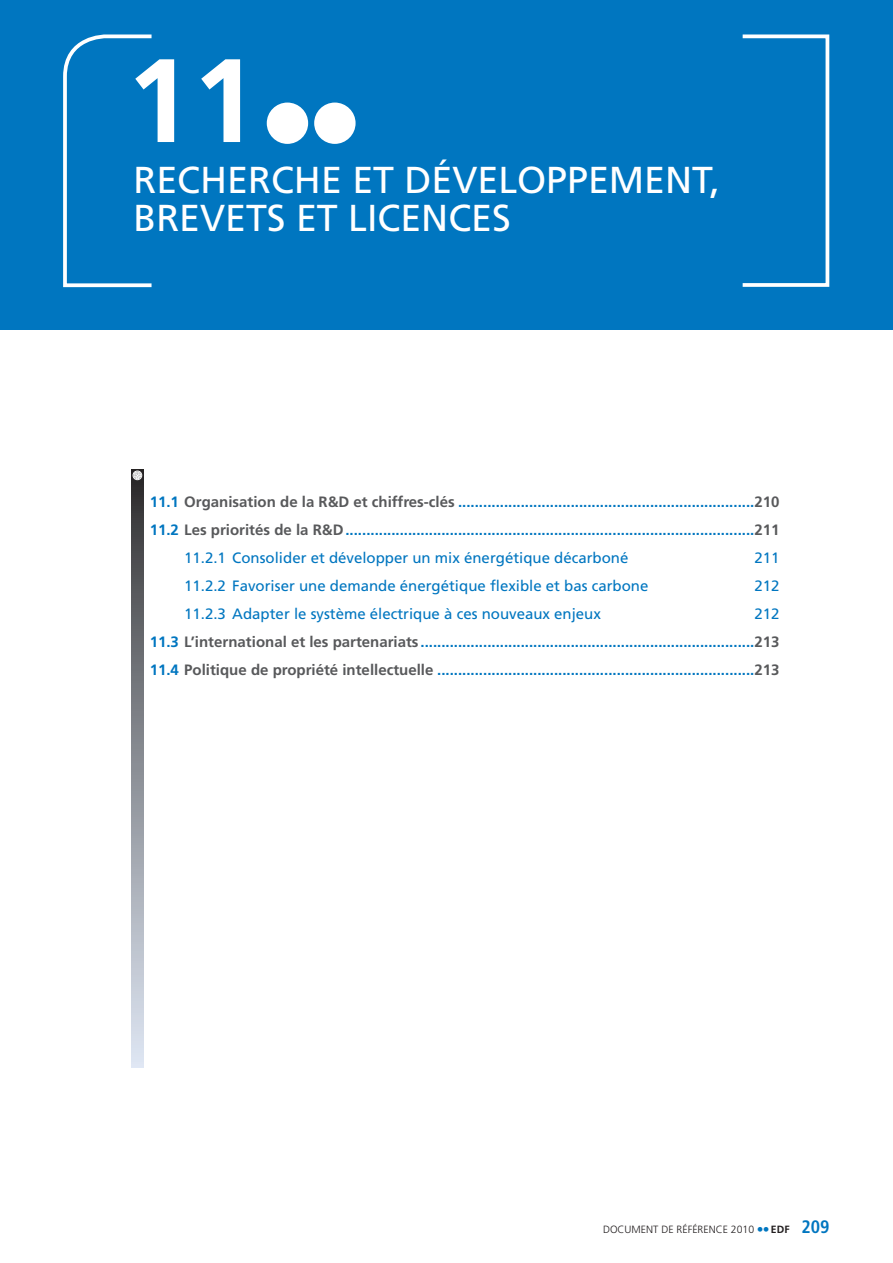
<style>
.page{position:relative;width:893px;height:1263px;background:#fff}
.page>*{position:absolute;margin:0;border:0;box-sizing:border-box;transform-origin:0 0}
.t1{font:700 118.5px "Frutiger LT Std";color:#fff}
.t2{font:37.5px/37.5px "Frutiger LT Std";color:#fff}
.t3{font:700 15px/28px "Frutiger LT Std";color:#0076c0;text-align:justify}
.t4{font:15px "Frutiger LT Std";color:#0076c0}
.t5{font:300 10.5px "Frutiger LT Std";color:#231f20}
.s1{color:#58595b}
.s2{font-weight:400}
.s3{font-weight:900;font-size:13.5px;color:#0076c0}
.s4{font-weight:700}
.s5{font-weight:700;font-stretch:condensed;font-size:18px;color:#0076c0}
</style>
<div class="page">
<div style="left:0;top:0;width:892px;height:330px;background:#0076c0"></div>
<svg style="left:63px;top:34px;width:89px;height:254px"></svg>
<div style="left:740px;top:34px;width:89px;height:253px;border:4px solid #fff"></div>
<svg style="left:131px;top:470px;width:13px;height:597px;background:#8a8e95"></svg>
<div style="left:134px;top:472px;width:7px;height:7px;border:1px solid #fff;border-radius:50%"></div>
<div style="left:133px;top:471px;width:9px;height:9px;border:1px solid #fff;border-radius:50%"></div>
<h1 class="t1" style="left:126px;top:41px;width:240px">11••</h1>
<h2 class="t2" style="left:133px;top:161px;width:588px">RECHERCHE ET DÉVELOPPEMENT,<br>BREVETS ET LICENCES</h2>
<p class="t3" style="left:150px;top:488px;width:631px">11.1 <span class="s1">Organisation de la R&amp;D et chiffres-clés</span> .......................................................................<span class="s1">210</span></p>
<p class="t3" style="left:150px;top:516px;width:631px">11.2 <span class="s1">Les priorités de la R&amp;D</span>..................................................................................................<span class="s1">211</span></p>
<p class="t4" style="left:184px;top:549px;width:445px">11.2.1 Consolider et développer un mix énergétique décarboné</p>
<p class="t4" style="left:754px;top:549px;width:27px">211</p>
<p class="t4" style="left:184px;top:577px;width:465px">11.2.2 Favoriser une demande énergétique flexible et bas carbone</p>
<p class="t4" style="left:754px;top:577px;width:27px">212</p>
<p class="t4" style="left:184px;top:605px;width:418px">11.2.3 Adapter le système électrique à ces nouveaux enjeux</p>
<p class="t3" style="left:150px;top:600px;width:631px;text-indent:604px"><span class="s2">212<br></span>11.3 <span class="s1">L’international et les partenariats</span> ................................................................................<span class="s1">213<br></span>11.4 <span class="s1">Politique de propriété intellectuelle</span> ............................................................................<span class="s1">213</span></p>
<p class="t5" style="left:603px;top:1223px;width:228px">DOCUMENT DE RÉFÉRENCE 2010 <span class="s3">••</span><span class="s4">EDF</span> <span class="s5">209</span></p>
</div>
